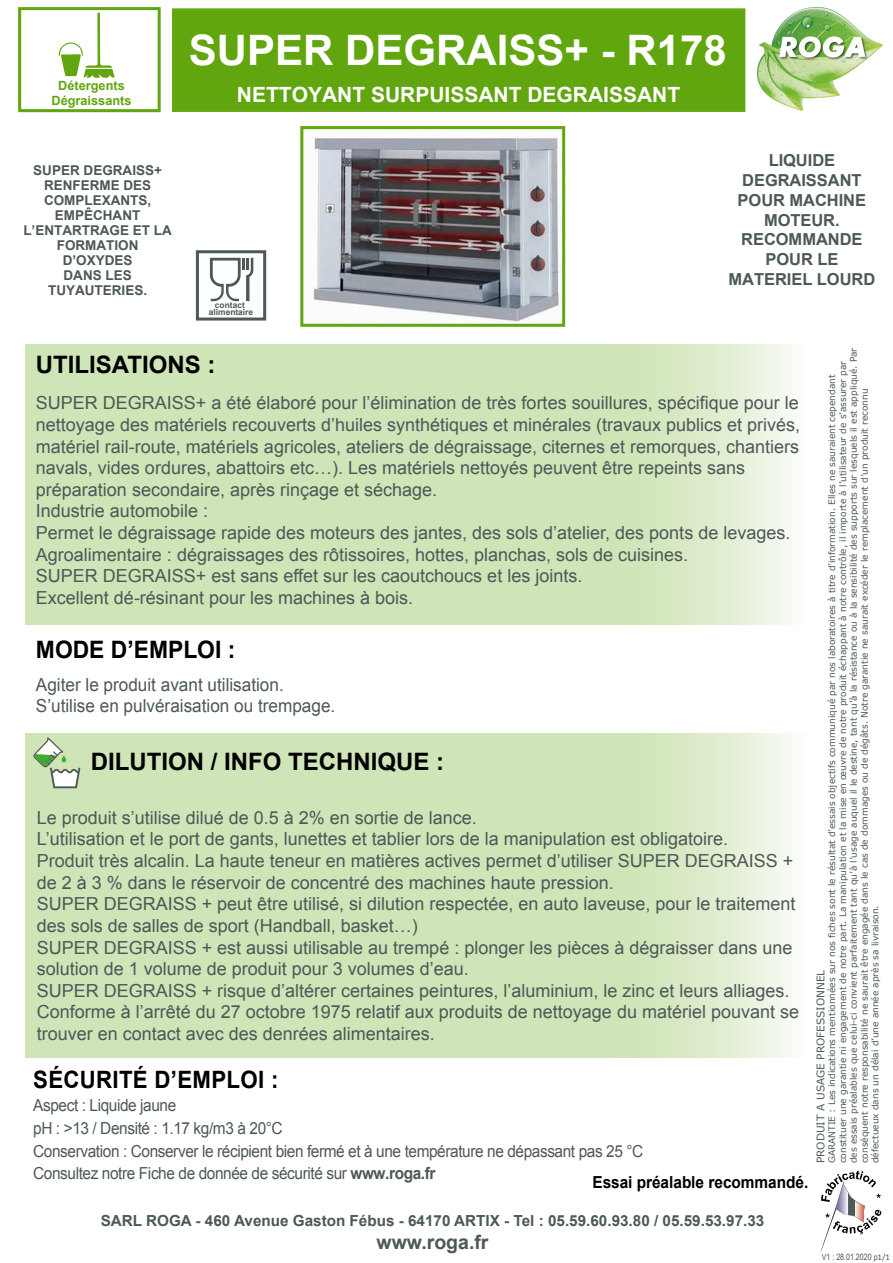
<style>
.page{position:relative;width:893px;height:1263px;background:#fff}
.page>*{position:absolute;margin:0;border:0;box-sizing:border-box;transform-origin:0 0}
.t1{font:700 42px "Arial";color:#fff}
.t2{font:700 24px "Arial";color:#000}
.t3{font:700 24px "Arial";color:#000;scale:.93 1}
.t4{font:700 24px "Arial";color:#000;scale:.95 1}
.t5{font:700 21px "Arial";color:#fff}
.t6{font:700 19.5px "Arial";color:#4d5858}
.t7{font:18px/21.6px "Arial";color:#4d5858}
.t8{font:18px/21.6px "Arial";color:#4d5858;scale:.95 1}
.t9{font:16.5px/22.8px "Arial";letter-spacing:-.025em;color:#4d5858;scale:.93 1}
.t10{font:700 16.5px/19.8px "Arial";letter-spacing:-.005em;color:#4d5858;text-align:center}
.t11{font:700 16.5px "Arial";color:#000;scale:.93 1}
.t12{font:700 15.3px "Arial";color:#4d5858}
.t13{font:700 13.5px/15px "Arial";color:#4d5858;text-align:center}
.t14{font:700 12.75px/15.3px "Arial";color:#61a60e;text-align:center}
.t15{font:10.5px "Verdana";color:#4d5858}
.t16{font:9px/10.8px "Verdana";color:#4d5858}
.t17{font:8.7px "Arial Narrow";letter-spacing:-.005em;color:#4d5858}
.t18{font:700 8.4px/7.1px "Arial";color:#4d5858;text-align:center}
.s1{font-weight:700}
.s2{font-family:"Calibri"}
</style>
<div class="page">
<div style="left:172px;top:8px;width:573px;height:104px;background:#61a60e;border:2px solid #61a60e"></div>
<svg style="left:821px;top:1171px;width:60px;height:80px"></svg>
<img style="left:758px;top:7px;width:124px;height:104px">
<svg style="left:26px;top:733px;width:766px;height:324px;background:#d2e6bc"></svg>
<svg style="left:26px;top:345px;width:766px;height:280px;background:#d2e6bc"></svg>
<svg style="left:33px;top:737px;width:47px;height:51px"></svg>
<div style="left:18px;top:7px;width:143px;height:105px;border:3px solid #61a60e"></div>
<svg style="left:59px;top:12px;width:56px;height:66px"></svg>
<svg style="left:210px;top:258px;width:43px;height:43px"></svg>
<div style="left:196px;top:250px;width:70px;height:71px;border:3px solid #4d5858"></div>
<img style="left:313px;top:138px;width:246px;height:184px">
<div style="left:300px;top:126px;width:265px;height:201px;border:3px solid #61a60e"></div>
<p class="t14" style="left:52px;top:78px;width:82px">Détergents<br>Dégraissants</p>
<h1 class="t1" style="left:189px;top:20px;width:539px">SUPER DEGRAISS+ - R178</h1>
<p class="t5" style="left:237px;top:80px;width:445px">NETTOYANT SURPUISSANT DEGRAISSANT</p>
<p class="t13" style="left:23px;top:162px;width:150px">SUPER DEGRAISS+<br>RENFERME DES<br>COMPLEXANTS,<br>EMPÊCHANT<br>L’ENTARTRAGE ET LA<br>FORMATION<br>D’OXYDES<br>DANS LES<br>TUYAUTERIES.</p>
<p class="t10" style="left:729px;top:151px;width:148px">LIQUIDE<br>DEGRAISSANT<br>POUR MACHINE<br>MOTEUR.<br>RECOMMANDE<br>POUR LE<br>MATERIEL LOURD</p>
<p class="t18" style="left:209px;top:302px;width:46px">contact alimentaire</p>
<h2 class="t2" style="left:36px;top:348px;width:181px">UTILISATIONS :</h2>
<p class="t7" style="left:36px;top:392px;width:766px">SUPER DEGRAISS+ a été élaboré pour l’élimination de très fortes souillures, spécifique pour le nettoyage des matériels recouverts d’huiles synthétiques et minérales (travaux publics et privés, matériel rail-route, matériels agricoles, ateliers de dégraissage, citernes et remorques, chantiers navals, vides ordures, abattoirs etc…). Les matériels nettoyés peuvent être repeints sans préparation secondaire, après rinçage et séchage.<br>Industrie automobile :<br>Permet le dégraissage rapide des moteurs des jantes, des sols d’atelier, des ponts de levages.<br>Agroalimentaire : dégraissages des rôtissoires, hottes, planchas, sols de cuisines.<br>SUPER DEGRAISS+ est sans effet sur les caoutchoucs et les joints.<br>Excellent dé-résinant pour les machines à bois.</p>
<h2 class="t4" style="left:36px;top:633px;width:212px">MODE D’EMPLOI :</h2>
<p class="t8" style="left:36px;top:673px;width:317px">Agiter le produit avant utilisation.<br>S’utilise en pulvéraisation ou trempage.</p>
<h2 class="t2" style="left:91px;top:744px;width:355px">DILUTION / INFO TECHNIQUE :</h2>
<p class="t7" style="left:37px;top:807px;width:764px">Le produit s’utilise dilué de 0.5 à 2% en sortie de lance.<br>L’utilisation et le port de gants, lunettes et tablier lors de la manipulation est obligatoire.<br>Produit très alcalin. La haute teneur en matières actives permet d’utiliser SUPER DEGRAISS + de 2 à 3 % dans le réservoir de concentré des machines haute pression.<br>SUPER DEGRAISS + peut être utilisé, si dilution respectée, en auto laveuse, pour le traitement des sols de salles de sport (Handball, basket…)<br>SUPER DEGRAISS + est aussi utilisable au trempé : plonger les pièces à dégraisser dans une solution de 1 volume de produit pour 3 volumes d’eau.<br>SUPER DEGRAISS + risque d’altérer certaines peintures, l’aluminium, le zinc et leurs alliages.<br>Conforme à l’arrêté du 27 octobre 1975 relatif aux produits de nettoyage du matériel pouvant se trouver en contact avec des denrées alimentaires.</p>
<h2 class="t3" style="left:33px;top:1062px;width:265px">SÉCURITÉ D’EMPLOI :</h2>
<p class="t9" style="left:33px;top:1093px;width:658px">Aspect : Liquide jaune<br>pH : &gt;13 / Densité : 1.17 kg/m3 à 20°C<br>Conservation : Conserver le récipient bien fermé et à une température ne dépassant pas 25 °C Consultez notre Fiche de donnée de sécurité sur <span class="s1">www.roga.fr</span></p>
<p class="t11" style="left:592px;top:1171px;width:234px">Essai préalable recommandé.</p>
<p class="t16" style="left:827px;top:1163px;width:817px;rotate:-90deg">GARANTIE : Les indications mentionnées sur nos fiches sont le résultat d’essais objectifs communiqué par nos laboratoires à titre d’information. Elles ne sauraient cependant constituer une garantie ni engagement de notre part. La manipulation et la mise en œuvre de notre produit échappant à notre contrôle, il importe à l’utilisateur de s’assurer par des essais préalables que celui-ci convient parfaitement tant qu’à l’usage auquel il le destine, tant qu’à la résistance ou à la sensibilité des supports sur lesquels il est appliqué. Par conséquent notre responsabilité ne saurait être engagée dans le cas de dommages ou de dégâts. Notre garantie ne saurait excéder le remplacement d’un produit reconnu défectueux dans un délai d’une année après sa livraison.</p>
<p class="t15" style="left:813px;top:1163px;width:195px;rotate:-90deg">PRODUIT A USAGE PROFESSIONNEL</p>
<p class="t12" style="left:101px;top:1210px;width:665px">SARL ROGA - 460 Avenue Gaston Fébus - 64170 ARTIX - Tel : 05.59.60.93.80 / 05.59.53.97.33</p>
<p class="t6" style="left:377px;top:1229px;width:113px">www.roga.fr</p>
<p class="t17" style="left:822px;top:1251px;width:70px">V1 : 28.01.2020 p<span class="s2">1/1</span></p>
</div>
